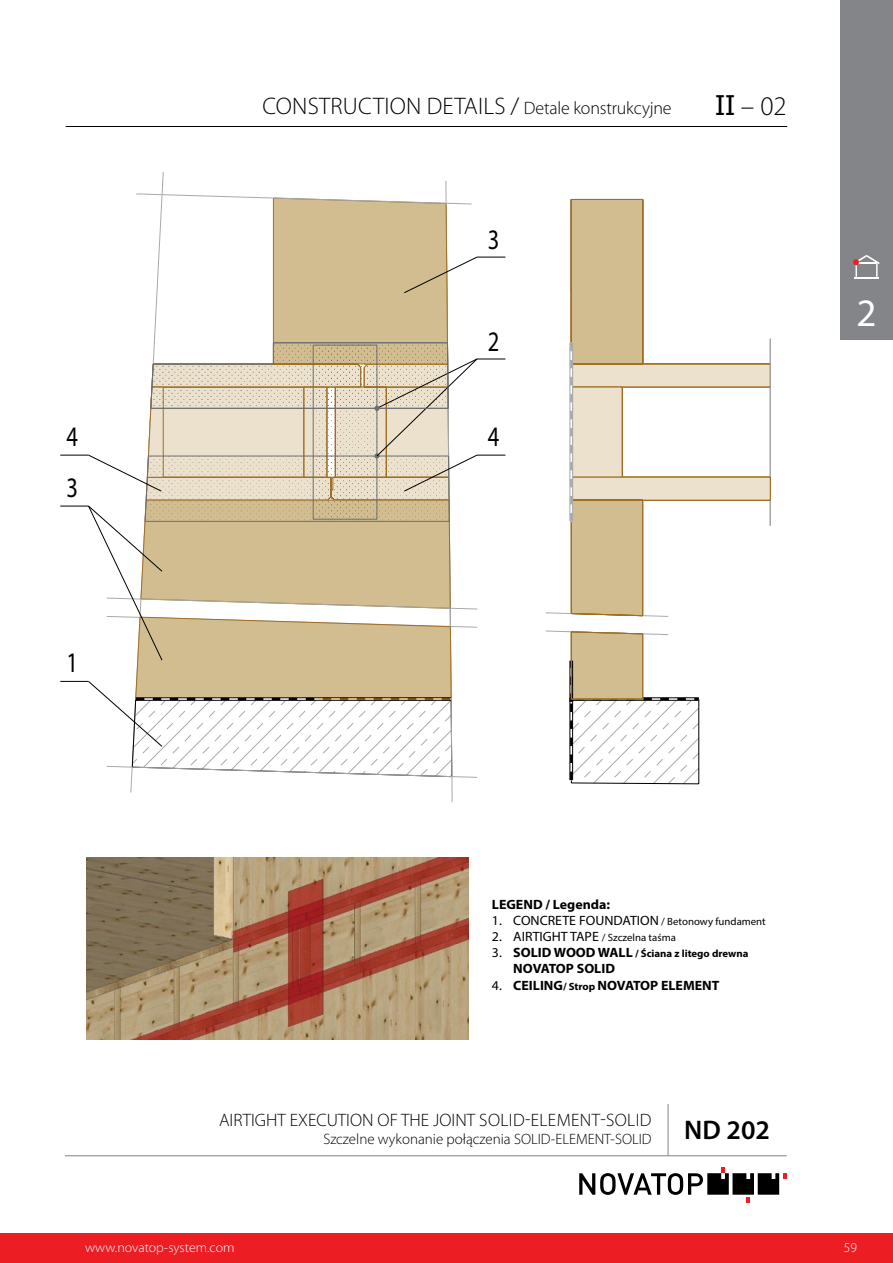
<style>
.page{position:relative;width:893px;height:1263px;background:#fff}
.page>*{position:absolute;margin:0;border:0;box-sizing:border-box;transform-origin:0 0}
.t1{font:39px "Myriad Pro";color:#fff}
.t2{font:28.35px "Myriad Pro";color:#000;scale:.8 1}
.t3{font:300 27px "Myriad Pro";color:#000}
.t4{font:600 27px "Myriad Pro";color:#000}
.t5{font:300 24px "Myriad Pro";letter-spacing:.01em;color:#000}
.t6{font:300 18px "Myriad Pro";color:#000}
.t7{font:300 15px "Myriad Pro";color:#000}
.t8{font:13.5px "Myriad Pro";color:#000}
.t9{font:700 13.5px "Myriad Pro";color:#000}
.t10{font:300 13.5px "Myriad Pro";color:#fff}
.t11{font:700 10.5px "Myriad Pro";color:#000}
.s1{font-size:18px}
.s2{font-family:"Tahoma";font-weight:400}
.s3{font-size:10.5px}
.s4{font-weight:400;font-size:13.5px}
.s5{font-size:13.5px}
.s6{font-weight:400}
</style>
<div class="page">
<hr style="left:66px;top:126px;width:721px;height:1px;background:#000">
<div style="left:840px;top:0;width:53px;height:339px;background:#838588"></div>
<svg style="left:853px;top:255px;width:27px;height:23px"></svg>
<svg style="left:579px;top:1167px;width:208px;height:36px"></svg>
<hr style="left:65px;top:1155px;width:722px;height:1px;background:#808285">
<hr style="left:668px;top:1104px;width:1px;height:52px;background:#808285">
<div style="left:0;top:1233px;width:893px;height:30px;background:#ed1d24"></div>
<hr style="left:770px;top:339px;width:1px;height:187px;background:#a7aaac">
<div style="left:571px;top:199px;width:72px;height:165px;background:#d2bd90"></div>
<hr style="left:642px;top:199px;width:1px;height:165px;background:#a06f24">
<hr style="left:571px;top:199px;width:72px;height:1px;background:#a06f24">
<hr style="left:571px;top:199px;width:1px;height:165px;background:#a06f24">
<hr style="left:570px;top:344px;width:3px;height:176px;background:#fff">
<hr style="left:569px;top:343px;width:1px;height:178px;background:#a7aaac">
<hr style="left:572px;top:343px;width:1px;height:178px;background:#a7aaac">
<svg style="left:545px;top:360px;width:226px;height:425px"></svg>
<svg style="left:570px;top:343px;width:2px;height:8px"></svg>
<svg style="left:60px;top:172px;width:446px;height:621px"></svg>
<img style="left:87px;top:858px;width:382px;height:181px">
<h2 class="t2" style="left:66px;top:419px;width:16px">4</h2>
<h2 class="t2" style="left:66px;top:470px;width:16px">3</h2>
<h2 class="t2" style="left:66px;top:645px;width:16px">1</h2>
<h3 class="t5" style="left:262px;top:92px;width:411px">CONSTRUCTION DETAILS / <span class="s1">Detale konstrukcyjne</span></h3>
<h2 class="t2" style="left:488px;top:222px;width:16px">3</h2>
<h2 class="t2" style="left:488px;top:324px;width:16px">2</h2>
<h2 class="t2" style="left:488px;top:419px;width:16px">4</h2>
<h3 class="t3" style="left:715px;top:89px;width:73px"><span class="s2">II</span> – 02</h3>
<h1 class="t1" style="left:857px;top:289px;width:22px">2</h1>
<p class="t9" style="left:492px;top:895px;width:120px">LEGEND / Legenda:</p>
<p class="t8" style="left:492px;top:912px;width:275px">1. CONCRETE FOUNDATION <span class="s3">/ Betonowy fundament</span></p>
<p class="t8" style="left:492px;top:928px;width:185px">2. AIRTIGHT TAPE <span class="s3">/ Szczelna taśma</span></p>
<p class="t11" style="left:492px;top:947px;width:258px"><span class="s4">3.</span> <span class="s5">SOLID WOOD WALL</span> / Ściana z litego drewna</p>
<p class="t9" style="left:513px;top:960px;width:103px">NOVATOP SOLID</p>
<p class="t9" style="left:492px;top:976px;width:229px"><span class="s6">4.</span> CEILING<span class="s3">/ Strop</span> NOVATOP ELEMENT</p>
<h3 class="t6" style="left:219px;top:1109px;width:434px">AIRTIGHT EXECUTION OF THE JOINT SOLID-ELEMENT-SOLID</h3>
<p class="t7" style="left:323px;top:1130px;width:330px">Szczelne wykonanie połączenia SOLID-ELEMENT-SOLID</p>
<h3 class="t4" style="left:684px;top:1112px;width:87px">ND 202</h3>
<p class="t10" style="left:85px;top:1239px;width:151px">www.novatop-system.com</p>
<p class="t10" style="left:844px;top:1239px;width:15px">59</p>
</div>
